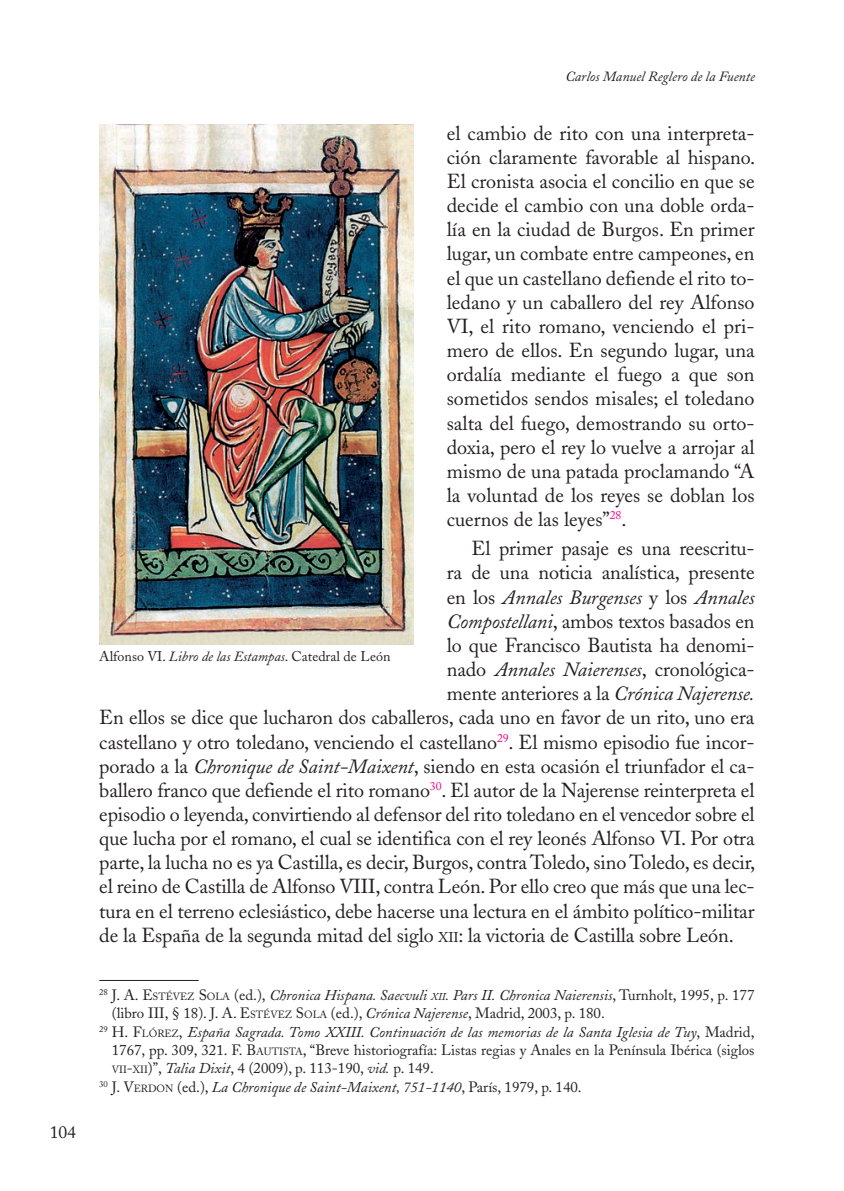
<style>
.page{position:relative;width:844px;height:1191px;background:#fff}
.page>*{position:absolute;margin:0;border:0;box-sizing:border-box;transform-origin:0 0}
.t1{font:20.12px/24.2px "Adobe Caslon";letter-spacing:-.005em;color:#231f20;text-align:justify}
.t2{font:italic 20.12px "Adobe Caslon";letter-spacing:-.005em;color:#231f20}
.t3{font:17.5px "Adobe Caslon";color:#231f20}
.t4{font:italic 14.88px "Adobe Caslon";color:#231f20}
.t5{font:14.88px "Adobe Caslon";color:#231f20}
.t6{font:14px "Adobe Caslon";color:#231f20}
.t7{font:italic 14px "Adobe Caslon";color:#231f20}
.s1{font-style:normal}
.s2{font-style:italic}
.s3{font-size:14.17px}
.s4{font-style:normal;font-size:10.33px}
.s5{font-size:10.33px}
.s6{font-style:inherit}
</style>
<div class="page">
<hr style="left:99px;top:980px;width:99px;height:1px;background:#231f20">
<img style="left:99px;top:124px;width:314px;height:520px">
<p class="t3" style="left:50px;top:1122px;width:28px">104</p>
<p class="t7" style="left:565px;top:68px;width:191px">Carlos Manuel Reglero de la Fuente</p>
<p class="t1" style="left:446px;top:121px;width:310px">el cambio de rito con una interpreta&shy;ción claramente favorable al hispano.<br>El cronista asocia el concilio en que se decide el cambio con una doble orda&shy;lía en la ciudad de Burgos. En primer lugar, un combate entre campeones, en el que un castellano defiende el rito to&shy;ledano y un caballero del rey Alfonso VI, el rito romano, venciendo el pri&shy;mero de ellos. En segundo lugar, una ordalía mediante el fuego a que son sometidos sendos misales; el toledano salta del fuego, demostrando su orto&shy;doxia, pero el rey lo vuelve a arrojar al mismo de una patada proclamando “A la voluntad de los reyes se doblan los cuernos de las leyes”<sup>28</sup>.</p>
<p class="t1" style="left:471px;top:536px;width:284px">El primer pasaje es una reescritu-</p>
<p class="t1" style="left:447px;top:561px;width:309px">ra de una noticia analística, presente</p>
<p class="t2" style="left:447px;top:586px;width:309px"><span class="s1">en los</span> Annales Burgenses <span class="s1">y los</span> Annales</p>
<p class="t1" style="left:447px;top:609px;width:309px"><span class="s2">Compostellani</span>, ambos textos basados en</p>
<p class="t1" style="left:447px;top:633px;width:309px">lo que Francisco Bautista ha denomi-</p>
<p class="t1" style="left:447px;top:657px;width:309px">nado <span class="s2">Annales Naierenses</span>, cronológica-</p>
<p class="t1" style="left:447px;top:681px;width:309px">mente anteriores a la <span class="s2">Crónica Najerense.</span></p>
<p class="t1" style="left:99px;top:705px;width:656px">En ellos se dice que lucharon dos caballeros, cada uno en favor de un rito, uno era</p>
<p class="t1" style="left:99px;top:730px;width:656px">castellano y otro toledano, venciendo el castellano<sup>29</sup>. El mismo episodio fue incor-</p>
<p class="t1" style="left:99px;top:754px;width:656px">porado a la <span class="s2">Chronique de Saint-Maixent</span>, siendo en esta ocasión el triunfador el ca-</p>
<p class="t1" style="left:99px;top:778px;width:656px">ballero franco que defiende el rito romano<sup>30</sup>. El autor de la Najerense reinterpreta el</p>
<p class="t1" style="left:99px;top:802px;width:656px">episodio o leyenda, convirtiendo al defensor del rito toledano en el vencedor sobre el</p>
<p class="t1" style="left:99px;top:826px;width:656px">que lucha por el romano, el cual se identifica con el rey leonés Alfonso VI. Por otra</p>
<p class="t1" style="left:99px;top:850px;width:657px">parte, la lucha no es ya Castilla, es decir, Burgos, contra Toledo, sino Toledo, es decir,</p>
<p class="t1" style="left:99px;top:875px;width:656px">el reino de Castilla de Alfonso VIII, contra León. Por ello creo que más que una lec-</p>
<p class="t1" style="left:99px;top:899px;width:656px">tura en el terreno eclesiástico, debe hacerse una lectura en el ámbito político-militar</p>
<p class="t1" style="left:99px;top:923px;width:636px">de la España de la segunda mitad del siglo <span class="s3">XII</span>: la victoria de Castilla sobre León.</p>
<p class="t6" style="left:99px;top:648px;width:292px">Alfonso VI. <span class="s2">Libro de las Estampas</span>. Catedral de León</p>
<p class="t4" style="left:99px;top:986px;width:656px"><sup>28</sup> <span class="s1">J. A.</span> <span class="s1">E</span><span class="s4">STÉVEZ</span> <span class="s1">S</span><span class="s4">OLA</span> <span class="s1">(ed.),</span> Chronica Hispana. Saecvuli <span class="s5">XII</span>. Pars II. Chronica Naierensis<span class="s1">, Turnholt, 1995, p. 177</span></p>
<p class="t5" style="left:112px;top:1004px;width:494px">(libro III, § 18). J. A. <span class="s6">E</span><span class="s5">STÉVEZ</span> <span class="s6">S</span><span class="s5">OLA</span> (ed.), <span class="s2">Crónica Najerense</span>, Madrid, 2003, p. 180.</p>
<p class="t4" style="left:99px;top:1023px;width:656px"><sup>29</sup> <span class="s1">H.</span> <span class="s1">F</span><span class="s4">LÓREZ</span><span class="s1">,</span> España Sagrada. Tomo XXIII. Continuación de las memorias de la Santa Iglesia de Tuy<span class="s1">, Madrid,</span></p>
<p class="t5" style="left:112px;top:1041px;width:644px">1767, pp. 309, 321. F. <span class="s6">B</span><span class="s5">AUTISTA</span>, “Breve historiografía: Listas regias y Anales en la Península Ibérica (siglos</p>
<p class="t5" style="left:112px;top:1059px;width:323px"><span class="s5">VII</span><span class="s6">-</span><span class="s5">XII</span>)”, <span class="s2">Talia Dixit</span>, 4 (2009), p. 113-190, <span class="s2">vid.</span> p. 149.</p>
<p class="t4" style="left:99px;top:1078px;width:484px"><sup>30</sup> <span class="s1">J.</span> <span class="s1">V</span><span class="s4">ERDON</span> <span class="s1">(ed.),</span> La Chronique de Saint-Maixent, 751-1140<span class="s1">, París, 1979, p. 140.</span></p>
</div>
